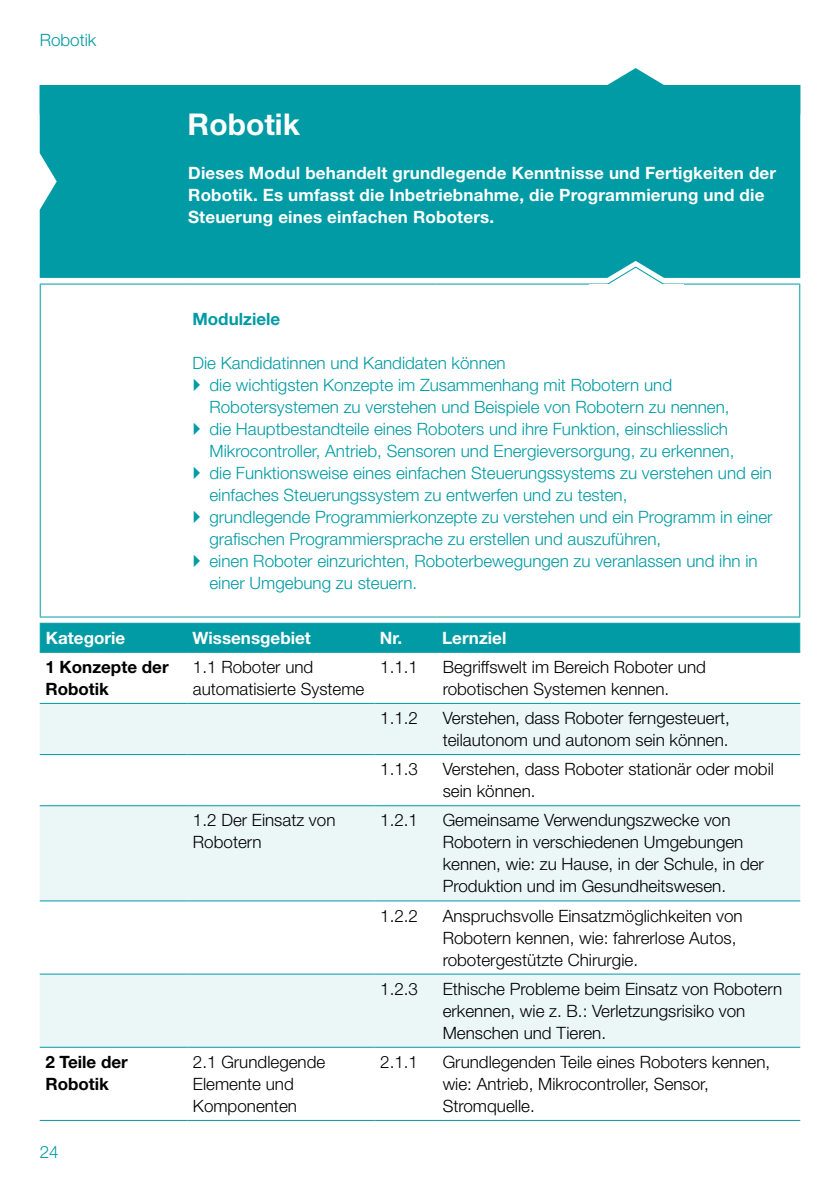
<style>
.page{position:relative;width:840px;height:1191px;background:#fff}
.page>*{position:absolute;margin:0;border:0;box-sizing:border-box;transform-origin:0 0}
.Kapitelanfang_Nr1{font:700 30px "Helvetica Neue LT Std";color:#fff}
.Fliesstext{font:300 17px/22px "Helvetica Neue LT Std";color:#000}
.Fliesstext-2{font:300 17px/22px "Helvetica Neue LT Std";color:#009ba4}
.Fliesstext-3{font:700 17px/22px "Helvetica Neue LT Std";letter-spacing:.01em;color:#fff}
.Fliesstext_bold{font:700 17px/22px "Helvetica Neue LT Std";color:#000}
.Kopfzeile{font:700 17px "Helvetica Neue LT Std";color:#fff}
.Fliesstext-4{font:700 17px "Helvetica Neue LT Std";color:#009ba4}
</style>
<div class="page">
<svg style="left:40px;top:704px;width:759px;height:343px;fill:#ebf6f7"></svg>
<hr style="left:40px;top:703px;width:147px;height:1px;background:#009ba4">
<hr style="left:187px;top:703px;width:187px;height:1px;background:#009ba4">
<hr style="left:374px;top:703px;width:63px;height:1px;background:#009ba4">
<hr style="left:437px;top:703px;width:362px;height:1px;background:#009ba4">
<hr style="left:40px;top:754px;width:147px;height:1px;background:#009ba4">
<hr style="left:187px;top:754px;width:187px;height:1px;background:#009ba4">
<hr style="left:374px;top:754px;width:63px;height:1px;background:#009ba4">
<hr style="left:437px;top:754px;width:362px;height:1px;background:#009ba4">
<hr style="left:40px;top:805px;width:147px;height:1px;background:#009ba4">
<hr style="left:187px;top:805px;width:187px;height:1px;background:#009ba4">
<hr style="left:374px;top:805px;width:63px;height:1px;background:#009ba4">
<hr style="left:437px;top:805px;width:362px;height:1px;background:#009ba4">
<hr style="left:40px;top:900px;width:147px;height:1px;background:#009ba4">
<hr style="left:187px;top:900px;width:187px;height:1px;background:#009ba4">
<hr style="left:374px;top:900px;width:63px;height:1px;background:#009ba4">
<hr style="left:437px;top:900px;width:362px;height:1px;background:#009ba4">
<hr style="left:40px;top:973px;width:147px;height:1px;background:#009ba4">
<hr style="left:187px;top:973px;width:187px;height:1px;background:#009ba4">
<hr style="left:374px;top:973px;width:63px;height:1px;background:#009ba4">
<hr style="left:437px;top:973px;width:362px;height:1px;background:#009ba4">
<hr style="left:40px;top:1047px;width:147px;height:1px;background:#009ba4">
<hr style="left:187px;top:1047px;width:187px;height:1px;background:#009ba4">
<hr style="left:374px;top:1047px;width:63px;height:1px;background:#009ba4">
<hr style="left:437px;top:1047px;width:362px;height:1px;background:#009ba4">
<hr style="left:40px;top:1120px;width:147px;height:1px;background:#009ba4">
<hr style="left:187px;top:1120px;width:187px;height:1px;background:#009ba4">
<hr style="left:374px;top:1120px;width:63px;height:1px;background:#009ba4">
<hr style="left:437px;top:1120px;width:362px;height:1px;background:#009ba4">
<hr style="left:40px;top:652px;width:147px;height:1px;background:#009ba4">
<hr style="left:187px;top:652px;width:187px;height:1px;background:#009ba4">
<hr style="left:374px;top:652px;width:63px;height:1px;background:#009ba4">
<hr style="left:437px;top:652px;width:362px;height:1px;background:#009ba4">
<svg style="left:40px;top:68px;width:759px;height:210px;background:#15a3ab"></svg>
<hr style="left:40px;top:283px;width:147px;height:1px;background:#009ba4">
<hr style="left:187px;top:283px;width:187px;height:1px;background:#009ba4">
<hr style="left:374px;top:283px;width:62px;height:1px;background:#009ba4">
<hr style="left:436px;top:283px;width:363px;height:1px;background:#009ba4">
<hr style="left:40px;top:284px;width:1px;height:332px;background:#009ba4">
<hr style="left:798px;top:284px;width:1px;height:332px;background:#009ba4">
<hr style="left:40px;top:616px;width:147px;height:1px;background:#009ba4">
<hr style="left:187px;top:616px;width:187px;height:1px;background:#009ba4">
<hr style="left:374px;top:616px;width:62px;height:1px;background:#009ba4">
<hr style="left:436px;top:616px;width:363px;height:1px;background:#009ba4">
<div style="left:40px;top:623px;width:759px;height:29px;background:#009ba4"></div>
<svg style="left:589px;top:266px;width:88px;height:18px"></svg>
<p class="Fliesstext-2" style="left:40px;top:29px;width:58px">Robotik</p>
<p class="Kapitelanfang_Nr1" style="left:187px;top:106px;width:114px">Robotik</p>
<p class="Fliesstext-3" style="left:188px;top:161px;width:589px">Dieses Modul behandelt grundlegende Kenntnisse und Fertigkeiten der<br>Robotik. Es umfasst die Inbetriebnahme, die Programmierung und die<br>Steuerung eines einfachen Roboters.</p>
<p class="Fliesstext-4" style="left:192px;top:308px;width:89px">Modulziele</p>
<p class="Fliesstext-2" style="left:192px;top:351px;width:314px">Die Kandidatinnen und Kandidaten können</p>
<p class="Fliesstext-2" style="left:209px;top:373px;width:521px">die wichtigsten Konzepte im Zusammenhang mit Robotern und<br>Robotersystemen zu verstehen und Beispiele von Robotern zu nennen,</p>
<p class="Fliesstext-2" style="left:209px;top:417px;width:526px">die Hauptbestandteile eines Roboters und ihre Funktion, einschliesslich<br>Mikrocontroller, Antrieb, Sensoren und Energieversorgung, zu erkennen,</p>
<p class="Fliesstext-2" style="left:209px;top:461px;width:563px">die Funktionsweise eines einfachen Steuerungssystems zu verstehen und ein einfaches Steuerungssystem zu entwerfen und zu testen,</p>
<p class="Fliesstext-2" style="left:209px;top:505px;width:564px">grundlegende Programmierkonzepte zu verstehen und ein Programm in einer grafischen Programmiersprache zu erstellen und auszuführen,</p>
<p class="Fliesstext-2" style="left:209px;top:549px;width:549px">einen Roboter einzurichten, Roboterbewegungen zu veranlassen und ihn in einer Umgebung zu steuern.</p>
<p class="Kopfzeile" style="left:46px;top:627px;width:81px">Kategorie</p>
<p class="Kopfzeile" style="left:192px;top:627px;width:120px">Wissensgebiet</p>
<p class="Kopfzeile" style="left:379px;top:627px;width:24px">Nr.</p>
<p class="Kopfzeile" style="left:442px;top:627px;width:66px">Lernziel</p>
<p class="Fliesstext_bold" style="left:45px;top:655px;width:125px">1 Konzepte der<br>Robotik</p>
<p class="Fliesstext" style="left:193px;top:655px;width:173px">1.1 Roboter und automatisierte Systeme</p>
<p class="Fliesstext" style="left:380px;top:655px;width:39px">1.1.1</p>
<p class="Fliesstext" style="left:442px;top:655px;width:264px">Begriffswelt im Bereich Roboter und robotischen Systemen kennen.</p>
<p class="Fliesstext" style="left:380px;top:706px;width:39px">1.1.2</p>
<p class="Fliesstext" style="left:442px;top:706px;width:288px">Verstehen, dass Roboter ferngesteuert, teilautonom und autonom sein können.</p>
<p class="Fliesstext" style="left:380px;top:758px;width:39px">1.1.3</p>
<p class="Fliesstext" style="left:442px;top:758px;width:332px">Verstehen, dass Roboter stationär oder mobil sein können.</p>
<p class="Fliesstext" style="left:193px;top:809px;width:144px">1.2 Der Einsatz von<br>Robotern</p>
<p class="Fliesstext" style="left:380px;top:809px;width:39px">1.2.1</p>
<p class="Fliesstext" style="left:442px;top:809px;width:322px">Gemeinsame Verwendungszwecke von Robotern in verschiedenen Umgebungen kennen, wie: zu Hause, in der Schule, in der Produktion und im Gesundheitswesen.</p>
<p class="Fliesstext" style="left:380px;top:904px;width:39px">1.2.2</p>
<p class="Fliesstext" style="left:442px;top:904px;width:301px">Anspruchsvolle Einsatzmöglichkeiten von<br>Robotern kennen, wie: fahrerlose Autos, robotergestützte Chirurgie.</p>
<p class="Fliesstext" style="left:380px;top:977px;width:39px">1.2.3</p>
<p class="Fliesstext" style="left:442px;top:977px;width:341px">Ethische Probleme beim Einsatz von Robotern erkennen, wie z. B.: Verletzungsrisiko von<br>Menschen und Tieren.</p>
<p class="Fliesstext_bold" style="left:45px;top:1050px;width:84px">2 Teile der<br>Robotik</p>
<p class="Fliesstext" style="left:193px;top:1050px;width:134px">2.1 Grundlegende<br>Elemente und<br>Komponenten</p>
<p class="Fliesstext" style="left:380px;top:1050px;width:39px">2.1.1</p>
<p class="Fliesstext" style="left:442px;top:1050px;width:329px">Grundlegenden Teile eines Roboters kennen, wie: Antrieb, Mikrocontroller, Sensor,<br>Stromquelle.</p>
<p class="Fliesstext-2" style="left:40px;top:1140px;width:20px">24</p>
</div>
